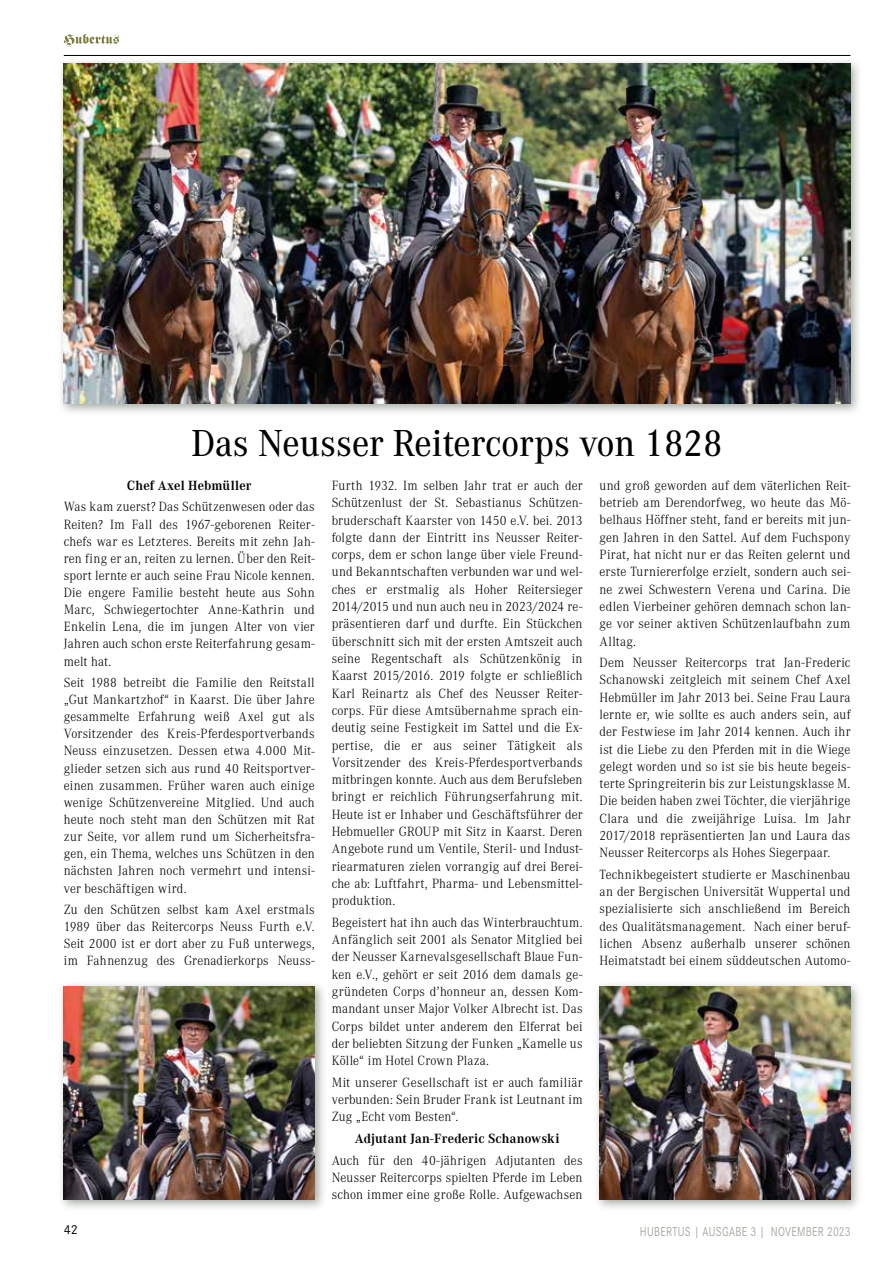
<style>
.page{position:relative;width:893px;height:1263px;background:#fff}
.page>*{position:absolute;margin:0;border:0;box-sizing:border-box;transform-origin:0 0}
.t1{font:500 39px "Corporate A Pro";color:#000;scale:.95 1}
.t2{font:300 13.8px/17.2px "Corporate A Pro";letter-spacing:.015em;color:#000;text-align:justify;scale:.95 1}
.t3{font:700 13.8px "Corporate A Pro";letter-spacing:.01em;color:#000;scale:.95 1}
.t4{font:13.5px "Corporate S Pro";letter-spacing:.03em;color:#a3aa9f;scale:.8 1}
.t5{font:13.5px "Corporate S Pro";color:#000}
</style>
<div class="page">
<hr style="left:64px;top:55px;width:786px;height:1px;background:#000">
<svg style="left:64px;top:34px;width:55px;height:13px"></svg>
<svg style="left:61px;top:61px;width:798px;height:352px"></svg>
<img style="left:64px;top:64px;width:786px;height:340px">
<svg style="left:61px;top:984px;width:263px;height:225px"></svg>
<img style="left:64px;top:986px;width:251px;height:213px">
<svg style="left:597px;top:984px;width:262px;height:225px"></svg>
<img style="left:600px;top:986px;width:250px;height:213px">
<h1 class="t1" style="left:192px;top:417px;width:561px">Das Neusser Reitercorps von 1828</h1>
<p class="t2" style="left:600px;top:476px;width:266px">und groß geworden auf dem väterlichen Reit&shy;betrieb am Derendorfweg, wo heute das Mö&shy;belhaus Höffner steht, fand er bereits mit jun&shy;gen Jahren in den Sattel. Auf dem Fuchspony Pirat, hat nicht nur er das Reiten gelernt und erste Turniererfolge erzielt, sondern auch sei&shy;ne zwei Schwestern Verena und Carina. Die edlen Vierbeiner gehören demnach schon lan&shy;ge vor seiner aktiven Schützenlaufbahn zum Alltag.</p>
<p class="t2" style="left:600px;top:653px;width:266px">Dem Neusser Reitercorps trat Jan-Frederic Schanowski zeitgleich mit seinem Chef Axel Hebmüller im Jahr 2013 bei. Seine Frau Laura lernte er, wie sollte es auch anders sein, auf der Festwiese im Jahr 2014 kennen. Auch ihr ist die Liebe zu den Pferden mit in die Wiege gelegt worden und so ist sie bis heute begeis&shy;terte Springreiterin bis zur Leistungsklasse M.<br>Die beiden haben zwei Töchter, die vierjährige Clara und die zweijährige Luisa. Im Jahr 2017/2018 repräsentierten Jan und Laura das Neusser Reitercorps als Hohes Siegerpaar.</p>
<p class="t2" style="left:600px;top:865px;width:266px">Technikbegeistert studierte er Maschinenbau an der Bergischen Universität Wuppertal und spezialisierte sich anschließend im Bereich des Qualitätsmanagement. Nach einer beruf&shy;lichen Absenz außerhalb unserer schönen Heimatstadt bei einem süddeutschen Automo-</p>
<p class="t2" style="left:332px;top:476px;width:266px">Furth 1932. Im selben Jahr trat er auch der Schützenlust der St. Sebastianus Schützen&shy;bruderschaft Kaarster von 1450 e.V. bei. 2013 folgte dann der Eintritt ins Neusser Reiter&shy;corps, dem er schon lange über viele Freund&shy;und Bekanntschaften verbunden war und wel&shy;ches er erstmalig als Hoher Reitersieger 2014/2015 und nun auch neu in 2023/2024 re&shy;präsentieren darf und durfte. Ein Stückchen überschnitt sich mit der ersten Amtszeit auch seine Regentschaft als Schützenkönig in Kaarst 2015/2016. 2019 folgte er schließlich Karl Reinartz als Chef des Neusser Reiter&shy;corps. Für diese Amtsübernahme sprach ein&shy;deutig seine Festigkeit im Sattel und die Ex&shy;pertise, die er aus seiner Tätigkeit als Vorsitzender des Kreis-Pferdesportverbands mitbringen konnte. Auch aus dem Berufsleben bringt er reichlich Führungserfahrung mit.<br>Heute ist er Inhaber und Geschäftsführer der Hebmueller GROUP mit Sitz in Kaarst. Deren Angebote rund um Ventile, Steril- und Indust&shy;riearmaturen zielen vorrangig auf drei Berei&shy;che ab: Luftfahrt, Pharma- und Lebensmittel&shy;produktion.</p>
<p class="t2" style="left:332px;top:913px;width:266px">Begeistert hat ihn auch das Winterbrauchtum.<br>Anfänglich seit 2001 als Senator Mitglied bei der Neusser Karnevalsgesellschaft Blaue Fun&shy;ken e.V., gehört er seit 2016 dem damals ge&shy;gründeten Corps d’honneur an, dessen Kom&shy;mandant unser Major Volker Albrecht ist. Das Corps bildet unter anderem den Elferrat bei der beliebten Sitzung der Funken „Kamelle us Kölle“ im Hotel Crown Plaza.</p>
<p class="t2" style="left:332px;top:1073px;width:266px">Mit unserer Gesellschaft ist er auch familiär verbunden: Sein Bruder Frank ist Leutnant im Zug „Echt vom Besten“.</p>
<p class="t3" style="left:355px;top:1129px;width:217px">Adjutant Jan-Frederic Schanowski</p>
<p class="t2" style="left:332px;top:1151px;width:266px">Auch für den 40-jährigen Adjutanten des Neusser Reitercorps spielten Pferde im Leben schon immer eine große Rolle. Aufgewachsen</p>
<p class="t3" style="left:127px;top:476px;width:133px">Chef Axel Hebmüller</p>
<p class="t2" style="left:64px;top:498px;width:266px">Was kam zuerst? Das Schützenwesen oder das Reiten? Im Fall des 1967-geborenen Reiter&shy;chefs war es Letzteres. Bereits mit zehn Jah&shy;ren fing er an, reiten zu lernen. Über den Reit&shy;sport lernte er auch seine Frau Nicole kennen.<br>Die engere Familie besteht heute aus Sohn Marc, Schwiegertochter Anne-Kathrin und Enkelin Lena, die im jungen Alter von vier Jahren auch schon erste Reiterfahrung gesam&shy;melt hat.</p>
<p class="t2" style="left:64px;top:673px;width:266px">Seit 1988 betreibt die Familie den Reitstall „Gut Mankartzhof“ in Kaarst. Die über Jahre gesammelte Erfahrung weiß Axel gut als Vorsitzender des Kreis-Pferdesportverbands Neuss einzusetzen. Dessen etwa 4.000 Mit&shy;glieder setzen sich aus rund 40 Reitsportver&shy;einen zusammen. Früher waren auch einige wenige Schützenvereine Mitglied. Und auch heute noch steht man den Schützen mit Rat zur Seite, vor allem rund um Sicherheitsfra&shy;gen, ein Thema, welches uns Schützen in den nächsten Jahren noch vermehrt und intensi&shy;ver beschäftigen wird.</p>
<p class="t2" style="left:64px;top:900px;width:266px">Zu den Schützen selbst kam Axel erstmals 1989 über das Reitercorps Neuss Furth e.V.<br>Seit 2000 ist er dort aber zu Fuß unterwegs, im Fahnenzug des Grenadierkorps Neuss-</p>
<p class="t5" style="left:64px;top:1219px;width:16px">42</p>
<p class="t4" style="left:640px;top:1221px;width:265px">HUBERTUS | AUSGABE 3 | NOVEMBER 2023</p>
</div>
